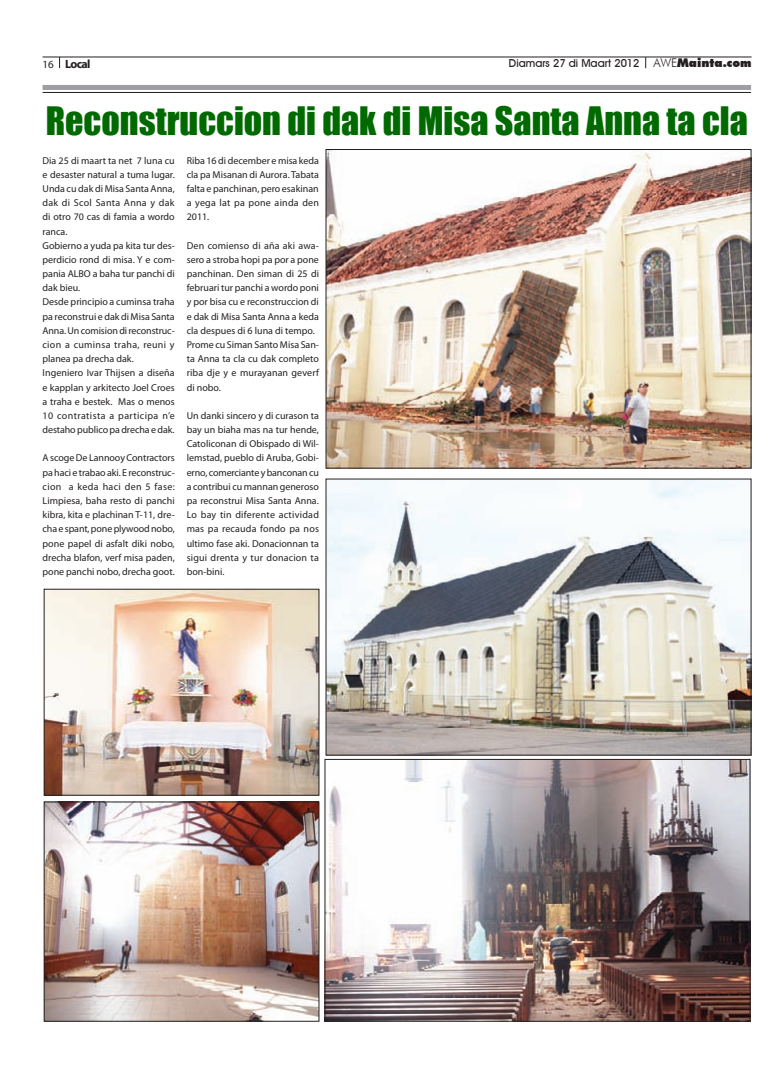
<style>
.page{position:relative;width:780px;height:1078px;background:#fff}
.page>*{position:absolute;margin:0;border:0;box-sizing:border-box;transform-origin:0 0}
.t1{font:36px "Impact";color:#006a00}
.t2{font:700 12px "Myriad Pro";letter-spacing:-.06em;color:#231f20}
.t3{font:500 11px "Avant Garde IT Cby BT";color:#231f20}
.t4{font:10px/14.2px "Myriad Pro";color:#231f20;text-align:justify}
.s1{font-weight:400;font-size:11px}
.s2{font-family:"Futura BT";font-weight:300;font-size:12px}
.s3{font-family:"Futura BT";font-weight:900;font-size:12px}
</style>
<div class="page">
<hr style="left:43px;top:57px;width:708px;height:1px;background:#231f20">
<div style="left:43px;top:85px;width:708px;height:5px;background:#9d9fa2"></div>
<hr style="left:43px;top:92px;width:708px;height:1px;background:#231f20">
<img style="left:46px;top:590px;width:271px;height:203px">
<div style="left:44px;top:588px;width:275px;height:207px;border:1px solid #231f20"></div>
<img style="left:327px;top:151px;width:422px;height:315px">
<div style="left:325px;top:149px;width:426px;height:319px;border:1px solid #231f20"></div>
<img style="left:327px;top:480px;width:422px;height:273px">
<img style="left:326px;top:760px;width:422px;height:259px">
<div style="left:324px;top:758px;width:426px;height:263px;border:1px solid #231f20"></div>
<img style="left:46px;top:803px;width:271px;height:216px">
<div style="left:44px;top:801px;width:275px;height:220px;border:1px solid #231f20"></div>
<p class="t2" style="left:43px;top:56px;width:49px"><span class="s1">16</span> Local</p>
<p class="t3" style="left:509px;top:57px;width:244px">Diamars 27 di Maart 2012 <span class="s2">AWE</span><span class="s3">Mainta.com</span></p>
<h1 class="t1" style="left:46px;top:93px;width:703px">Reconstruccion di dak di Misa Santa Anna ta cla</h1>
<p class="t4" style="left:43px;top:153px;width:134px;text-align:left">Dia 25 di maart ta net 7 luna cu e desaster natural a tuma lugar.<br>Unda cu dak di Misa Santa Anna, dak di Scol Santa Anna y dak di otro 70 cas di famia a wordo ranca.<br>Gobierno a yuda pa kita tur des&shy;perdicio rond di misa. Y e com&shy;pania ALBO a baha tur panchi di dak bieu.<br>Desde principio a cuminsa traha pa reconstrui e dak di Misa Santa<br>Anna. Un comision di reconstruc&shy;cion a cuminsa traha, reuni y planea pa drecha dak.<br>Ingeniero Ivar Thijsen a diseña e kapplan y arkitecto Joel Croes a traha e bestek. Mas o menos<br>10 contratista a participa n’e destaho publico pa drecha e dak.</p>
<p class="t4" style="left:43px;top:451px;width:134px">A scoge De Lannooy Contractors pa haci e trabao aki. E reconstruc&shy;cion a keda haci den 5 fase:<br>Limpiesa, baha resto di panchi kibra, kita e plachinan T-11, dre&shy;cha e spant, pone plywood nobo, pone papel di asfalt diki nobo, drecha blafon, verf misa paden, pone panchi nobo, drecha goot.</p>
<p class="t4" style="left:187px;top:153px;width:134px">Riba 16 di december e misa keda cla pa Misanan di Aurora. Tabata falta e panchinan, pero esakinan a yega lat pa pone ainda den 2011.</p>
<p class="t4" style="left:187px;top:238px;width:134px;text-align:left">Den comienso di aña aki awa&shy;sero a stroba hopi pa por a pone panchinan. Den siman di 25 di februari tur panchi a wordo poni y por bisa cu e reconstruccion di e dak di Misa Santa Anna a keda cla despues di 6 luna di tempo.<br>Prome cu Siman Santo Misa San&shy;ta Anna ta cla cu dak completo riba dje y e murayanan geverf di nobo.</p>
<p class="t4" style="left:187px;top:408px;width:134px">Un danki sincero y di curason ta bay un biaha mas na tur hende, Catoliconan di Obispado di Wil&shy;lemstad, pueblo di Aruba, Gobi&shy;erno, comerciante y banconan cu a contribui cu mannan generoso pa reconstrui Misa Santa Anna.<br>Lo bay tin diferente actividad mas pa recauda fondo pa nos ultimo fase aki. Donacionnan ta sigui drenta y tur donacion ta bon-bini.</p>
</div>
